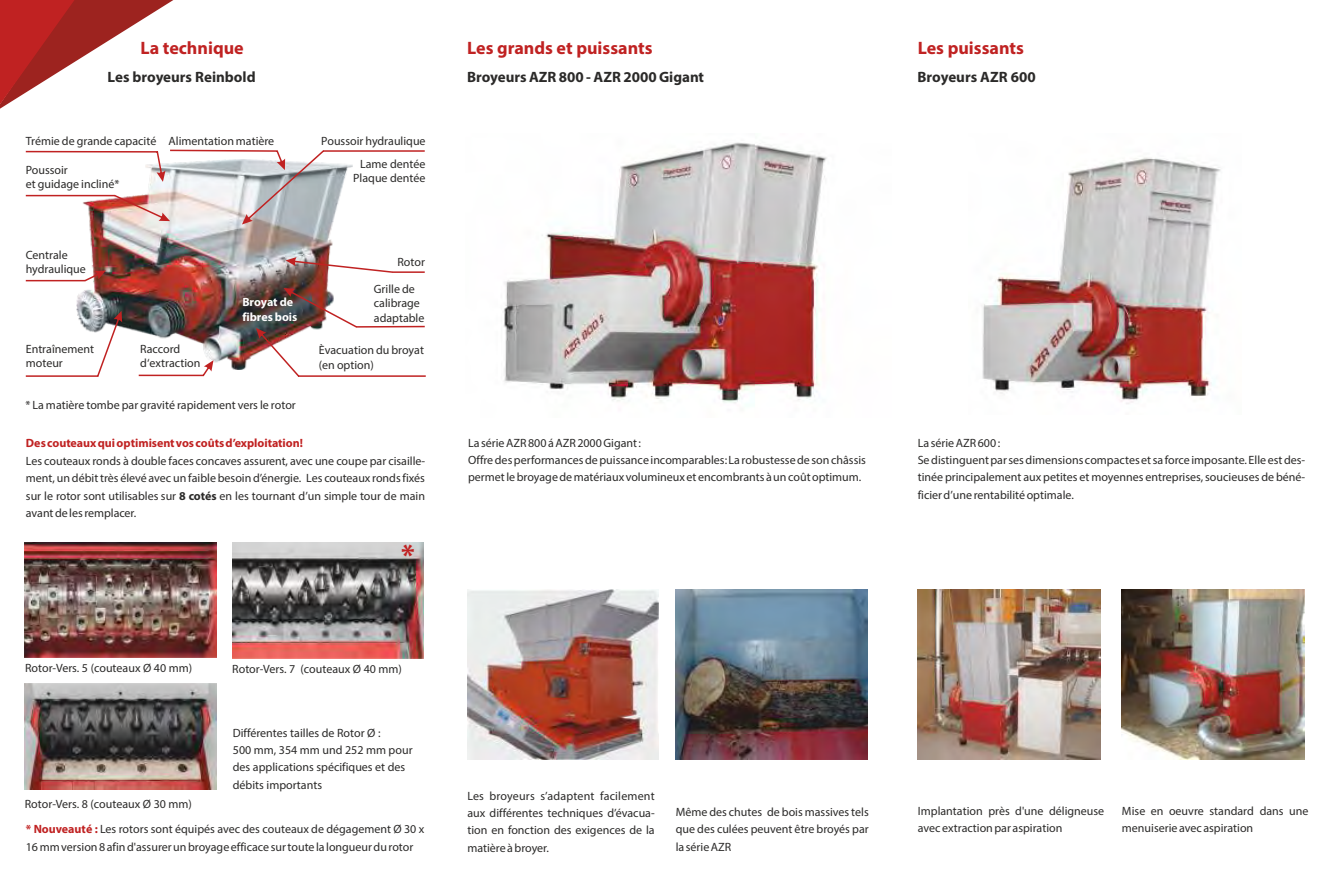
<style>
.page{position:relative;width:1339px;height:893px;background:#fff}
.page>*{position:absolute;margin:0;border:0;box-sizing:border-box;transform-origin:0 0}
.t1{font:700 30px "Myriad Pro";color:#c02222}
.t2{font:700 18px "Myriad Pro";color:#c02222}
.t3{font:700 15px "Myriad Pro";color:#2b2a29}
.t4{font:12px/17.2px "Myriad Pro";color:#2b2a29}
.t5{font:700 12px "Myriad Pro";color:#c02222}
.t6{font:700 12px/14.9px "Myriad Pro";color:#fefefe}
.s1{font-weight:700}
.s2{font-weight:700;color:#c02222}
</style>
<div class="page">
<img style="left:467px;top:589px;width:192px;height:171px">
<img style="left:918px;top:589px;width:183px;height:170px">
<img style="left:1122px;top:589px;width:183px;height:170px">
<img style="left:233px;top:543px;width:191px;height:115px">
<img style="left:25px;top:543px;width:191px;height:114px">
<img style="left:25px;top:683px;width:191px;height:107px">
<img style="left:676px;top:589px;width:191px;height:170px">
<img style="left:77px;top:224px;width:256px;height:146px">
<img style="left:982px;top:157px;width:239px;height:247px">
<img style="left:503px;top:142px;width:324px;height:262px">
<svg style="left:139px;top:360px;width:74px;height:16px"></svg>
<svg style="left:26px;top:270px;width:80px;height:11px"></svg>
<svg style="left:26px;top:311px;width:96px;height:66px"></svg>
<svg style="left:286px;top:257px;width:139px;height:16px"></svg>
<svg style="left:26px;top:150px;width:399px;height:74px"></svg>
<svg style="left:256px;top:288px;width:170px;height:89px"></svg>
<svg style="left:0;top:0;width:174px;height:109px"></svg>
<h2 class="t2" style="left:140px;top:40px;width:105px">La technique</h2>
<p class="t3" style="left:108px;top:70px;width:149px">Les broyeurs Reinbold</p>
<p class="t4" style="left:26px;top:134px;width:250px">Trémie de grande capacité Alimentation matière</p>
<p class="t4" style="left:26px;top:164px;width:95px;line-height:14.4px">Poussoir<br>et guidage incliné*</p>
<p class="t4" style="left:321px;top:131px;width:106px;line-height:22.8px;text-align:right">Poussoir hydraulique<br>Lame dentée</p>
<p class="t4" style="left:353px;top:171px;width:74px">Plaque dentée</p>
<p class="t4" style="left:26px;top:249px;width:62px;line-height:14.4px">Centrale hydraulique</p>
<p class="t4" style="left:26px;top:343px;width:70px;line-height:14.4px">Entraînement moteur</p>
<p class="t4" style="left:140px;top:342px;width:62px;line-height:14.4px">Raccord d‘extraction</p>
<p class="t6" style="left:242px;top:296px;width:57px">Broyat de fibres bois</p>
<p class="t4" style="left:25px;top:398px;width:272px">* La matière tombe par gravité rapidement vers le rotor</p>
<p class="t4" style="left:397px;top:255px;width:29px">Rotor</p>
<p class="t4" style="left:374px;top:283px;width:52px;line-height:14.4px">Grille de calibrage adaptable</p>
<p class="t4" style="left:319px;top:344px;width:107px;line-height:14.4px">Èvacuation du broyat (en option)</p>
<p class="t5" style="left:26px;top:438px;width:278px">Des couteaux qui optimisent vos coûts d’exploitation!</p>
<p class="t4" style="left:26px;top:453px;width:401px;text-align:justify">Les couteaux ronds à double faces concaves assurent, avec une coupe par cisaille&shy;ment, un débit très élevé avec un faible besoin d’énergie. Les couteaux ronds fixés sur le rotor sont utilisables sur <span class="s1">8 cotés</span> en les tournant d’un simple tour de main avant de les remplacer.</p>
<h1 class="t1" style="left:401px;top:543px;width:15px">*</h1>
<h2 class="t2" style="left:467px;top:40px;width:187px">Les grands et puissants</h2>
<p class="t3" style="left:467px;top:70px;width:238px">Broyeurs AZR 800 - AZR 2000 Gigant</p>
<p class="t4" style="left:468px;top:435px;width:399px">La série AZR 800 á AZR 2000 Gigant :<br>Offre des performances de puissance incomparables: La robustesse de son châssis permet le broyage de matériaux volumineux et encombrants à un coût optimum.</p>
<p class="t4" style="left:25px;top:661px;width:169px">Rotor-Vers. 5 (couteaux Ø 40 mm)</p>
<p class="t4" style="left:25px;top:796px;width:169px">Rotor-Vers. 8 (couteaux Ø 30 mm)</p>
<p class="t4" style="left:232px;top:661px;width:171px">Rotor-Vers. 7 (couteaux Ø 40 mm)</p>
<p class="t4" style="left:233px;top:725px;width:181px">Différentes tailles de Rotor Ø :<br>500 mm, 354 mm und 252 mm pour des applications spécifiques et des débits importants</p>
<p class="t4" style="left:26px;top:822px;width:400px"><span class="s2">* Nouveauté :</span> Les rotors sont équipés avec des couteaux de dégagement Ø 30 x<br>16 mm version 8 afin d'assurer un broyage efficace sur toute la longueur du rotor</p>
<p class="t4" style="left:467px;top:788px;width:189px;text-align:justify">Les broyeurs s’adaptent facilement aux différentes techniques d’évacua&shy;tion en fonction des exigences de la matière à broyer.</p>
<p class="t4" style="left:676px;top:804px;width:195px;text-align:justify">Même des chutes de bois massives tels que des culées peuvent être broyés par la série AZR</p>
<h2 class="t2" style="left:918px;top:40px;width:108px">Les puissants</h2>
<p class="t3" style="left:918px;top:70px;width:120px">Broyeurs AZR 600</p>
<p class="t4" style="left:918px;top:435px;width:389px">La série AZR 600 :<br>Se distinguent par ses dimensions compactes et sa force imposante. Elle est des&shy;tinée principalement aux petites et moyennes entreprises, soucieuses de béné&shy;ficier d’une rentabilité optimale.</p>
<p class="t4" style="left:918px;top:803px;width:188px">Implantation près d'une déligneuse avec extraction par aspiration</p>
<p class="t4" style="left:1122px;top:803px;width:188px">Mise en oeuvre standard dans une menuiserie avec aspiration</p>
</div>
